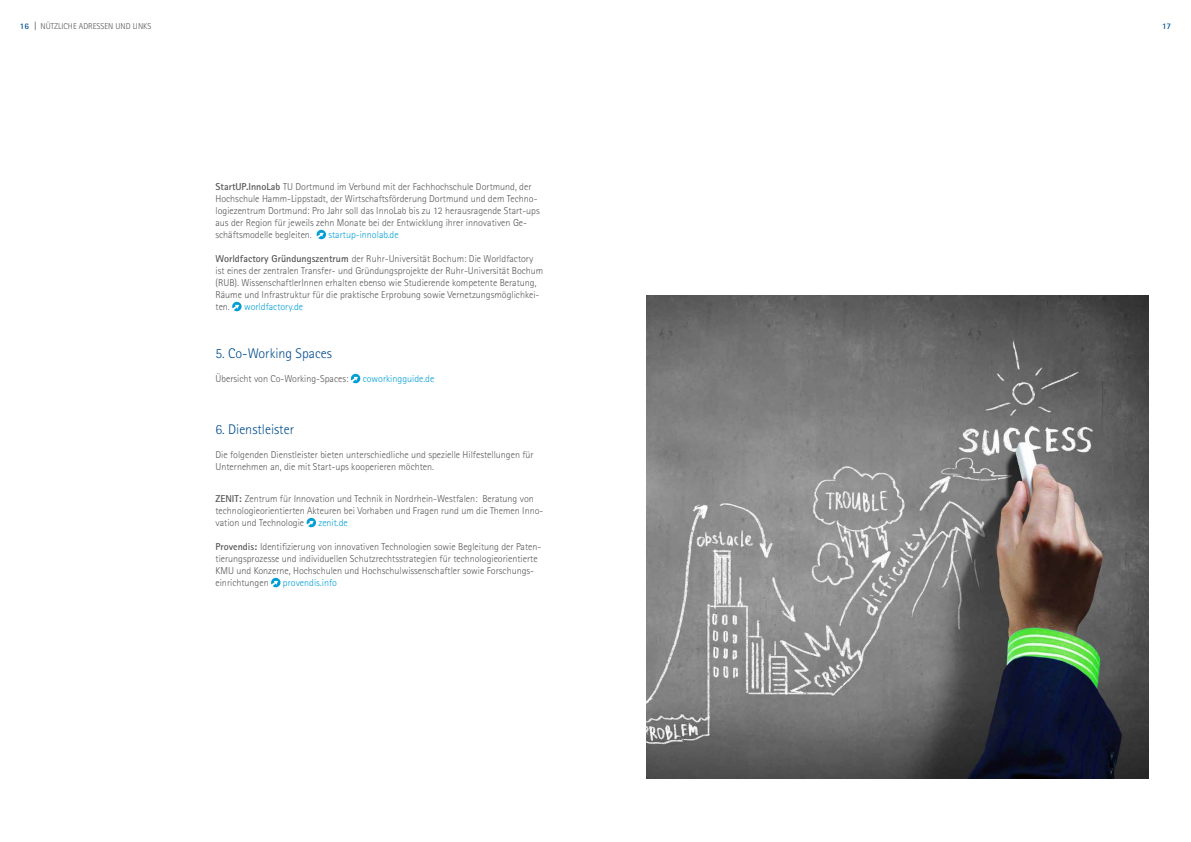
<style>
.page{position:relative;width:1191px;height:842px;background:#fff}
.page>*{position:absolute;margin:0;border:0;box-sizing:border-box;transform-origin:0 0}
.t1{font:300 14px "Rotis Sans Serif Std";color:#004e8d}
.t2{font:300 10px/12px "Rotis Sans Serif Std";color:#575756}
.t3{font:300 10px "Rotis Sans Serif Std";color:#009ed4}
.t4{font:300 8.5px "Rotis Sans Serif Std";color:#575756}
.t5{font:700 8.5px "Rotis Sans Serif Std";color:#004e8d}
.s1{font-weight:700;color:#004e8d}
.s2{font-family:"Frutiger";font-weight:400;font-stretch:condensed}
.s3{font-weight:700}
</style>
<div class="page">
<svg style="left:317px;top:230px;width:9px;height:9px"></svg>
<svg style="left:232px;top:302px;width:10px;height:9px"></svg>
<svg style="left:351px;top:374px;width:9px;height:9px"></svg>
<svg style="left:307px;top:518px;width:9px;height:9px"></svg>
<svg style="left:271px;top:578px;width:9px;height:9px"></svg>
<img style="left:646px;top:296px;width:502px;height:482px">
<p class="t4" style="left:20px;top:22px;width:133px"><span class="s1">16</span> <span class="s2">|</span> NÜTZLICHE ADRESSEN UND LINKS</p>
<p class="t5" style="left:1162px;top:20px;width:11px">17</p>
<p class="t2" style="left:215px;top:181px;width:326px"><span class="s3">StartUP.InnoLab</span> TU Dortmund im Verbund mit der Fachhochschule Dortmund, der Hochschule Hamm-Lippstadt, der Wirtschaftsförderung Dortmund und dem Techno&shy;logiezentrum Dortmund: Pro Jahr soll das InnoLab bis zu 12 herausragende Start-ups aus der Region für jeweils zehn Monate bei der Entwicklung ihrer innovativen Ge&shy;schäftsmodelle begleiten.</p>
<p class="t3" style="left:328px;top:229px;width:72px">startup-innolab.de</p>
<p class="t2" style="left:215px;top:253px;width:329px"><span class="s3">Worldfactory Gründungszentrum</span> der Ruhr-Universität Bochum: Die Worldfactory ist eines der zentralen Transfer- und Gründungsprojekte der Ruhr-Universität Bochum (RUB). WissenschaftlerInnen erhalten ebenso wie Studierende kompetente Beratung, Räume und Infrastruktur für die praktische Erprobung sowie Vernetzungsmöglichkei&shy;ten.</p>
<p class="t3" style="left:244px;top:301px;width:61px">worldfactory.de</p>
<h1 class="t1" style="left:215px;top:345px;width:118px">5. Co-Working Spaces</h1>
<p class="t2" style="left:215px;top:373px;width:134px">Übersicht von Co-Working-Spaces:</p>
<p class="t3" style="left:363px;top:373px;width:73px">coworkingguide.de</p>
<h1 class="t1" style="left:215px;top:421px;width:80px">6. Dienstleister</h1>
<p class="t2" style="left:215px;top:449px;width:320px">Die folgenden Dienstleister bieten unterschiedliche und spezielle Hilfestellungen für<br>Unternehmen an, die mit Start-ups kooperieren möchten.</p>
<p class="t2" style="left:215px;top:493px;width:329px"><span class="s3">ZENIT:</span> Zentrum für Innovation und Technik in Nordrhein-Westfalen: Beratung von technologieorientierten Akteuren bei Vorhaben und Fragen rund um die Themen Inno&shy;vation und Technologie</p>
<p class="t3" style="left:318px;top:517px;width:31px">zenit.de</p>
<p class="t2" style="left:215px;top:541px;width:327px"><span class="s3">Provendis:</span> Identifizierung von innovativen Technologien sowie Begleitung der Paten&shy;tierungsprozesse und individuellen Schutzrechtsstrategien für technologieorientierte KMU und Konzerne, Hochschulen und Hochschulwissenschaftler sowie Forschungs&shy;einrichtungen</p>
<p class="t3" style="left:283px;top:577px;width:56px">provendis.info</p>
</div>
